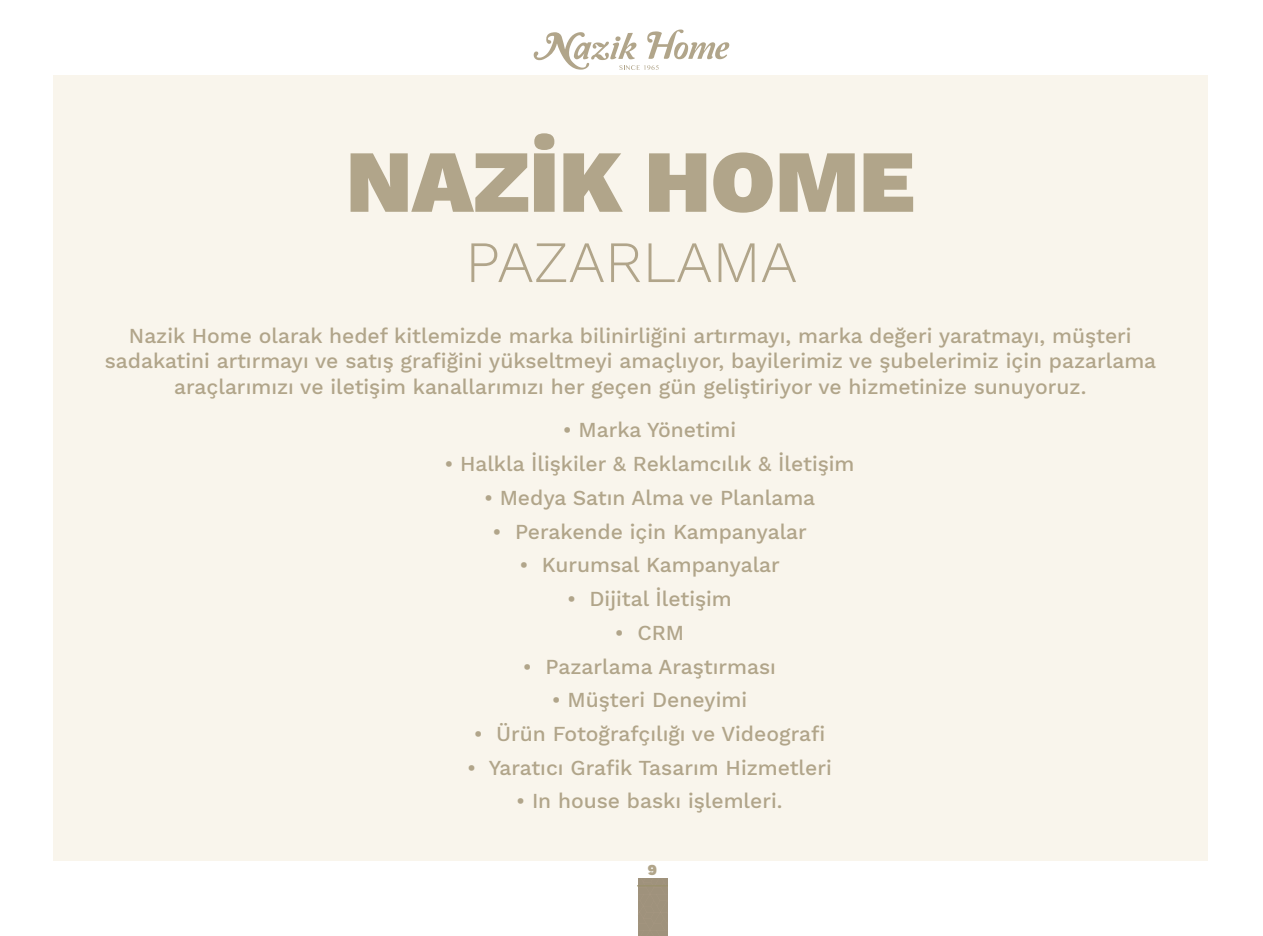
<style>
.page{position:relative;width:1263px;height:936px;background:#fff}
.page>*{position:absolute;margin:0;border:0;box-sizing:border-box;transform-origin:0 0}
.t1{font:900 88.5px "Work Sans";color:#b1a58a}
.t2{font:58.5px "Work Sans";color:#b1a58a}
.t3{font:500 21px/25.2px "Work Sans";color:#b1a58a;text-align:center}
.t4{font:900 15px "Work Sans";color:#b1a58a}
</style>
<div class="page">
<div style="left:53px;top:75px;width:1155px;height:785px;background:#f9f5ec"></div>
<svg style="left:534px;top:30px;width:195px;height:40px"></svg>
<div style="left:638px;top:878px;width:30px;height:57px;background:#9f927c"></div>
<h1 class="t1" style="left:346px;top:131px;width:570px">NAZİK HOME</h1>
<h2 class="t2" style="left:465px;top:218px;width:333px">PAZARLAMA</h2>
<p class="t3" style="left:105px;top:324px;width:1053px">Nazik Home olarak hedef kitlemizde marka bilinirliğini artırmayı, marka değeri yaratmayı, müşteri sadakatini artırmayı ve satış grafiğini yükseltmeyi amaçlıyor, bayilerimiz ve şubelerimiz için pazarlama araçlarımızı ve iletişim kanallarımızı her geçen gün geliştiriyor ve hizmetinize sunuyoruz.</p>
<p class="t3" style="left:563px;top:418px;width:175px">• Marka Yönetimi</p>
<p class="t3" style="left:444px;top:452px;width:412px">• Halkla İlişkiler &amp; Reklamcılık &amp; İletişim</p>
<p class="t3" style="left:484px;top:486px;width:333px">• Medya Satın Alma ve Planlama</p>
<p class="t3" style="left:492px;top:520px;width:316px">• Perakende için Kampanyalar</p>
<p class="t3" style="left:519px;top:553px;width:262px">• Kurumsal Kampanyalar</p>
<p class="t3" style="left:567px;top:587px;width:166px">• Dijital İletişim</p>
<p class="t3" style="left:615px;top:621px;width:71px">• CRM</p>
<p class="t3" style="left:523px;top:654px;width:255px">• Pazarlama Araştırması</p>
<p class="t3" style="left:552px;top:688px;width:197px">• Müşteri Deneyimi</p>
<p class="t3" style="left:474px;top:722px;width:353px">• Ürün Fotoğrafçılığı ve Videografi</p>
<p class="t3" style="left:467px;top:755px;width:366px">• Yaratıcı Grafik Tasarım Hizmetleri</p>
<p class="t3" style="left:516px;top:789px;width:268px">• In house baskı işlemleri.</p>
<p class="t4" style="left:648px;top:860px;width:11px">9</p>
</div>
